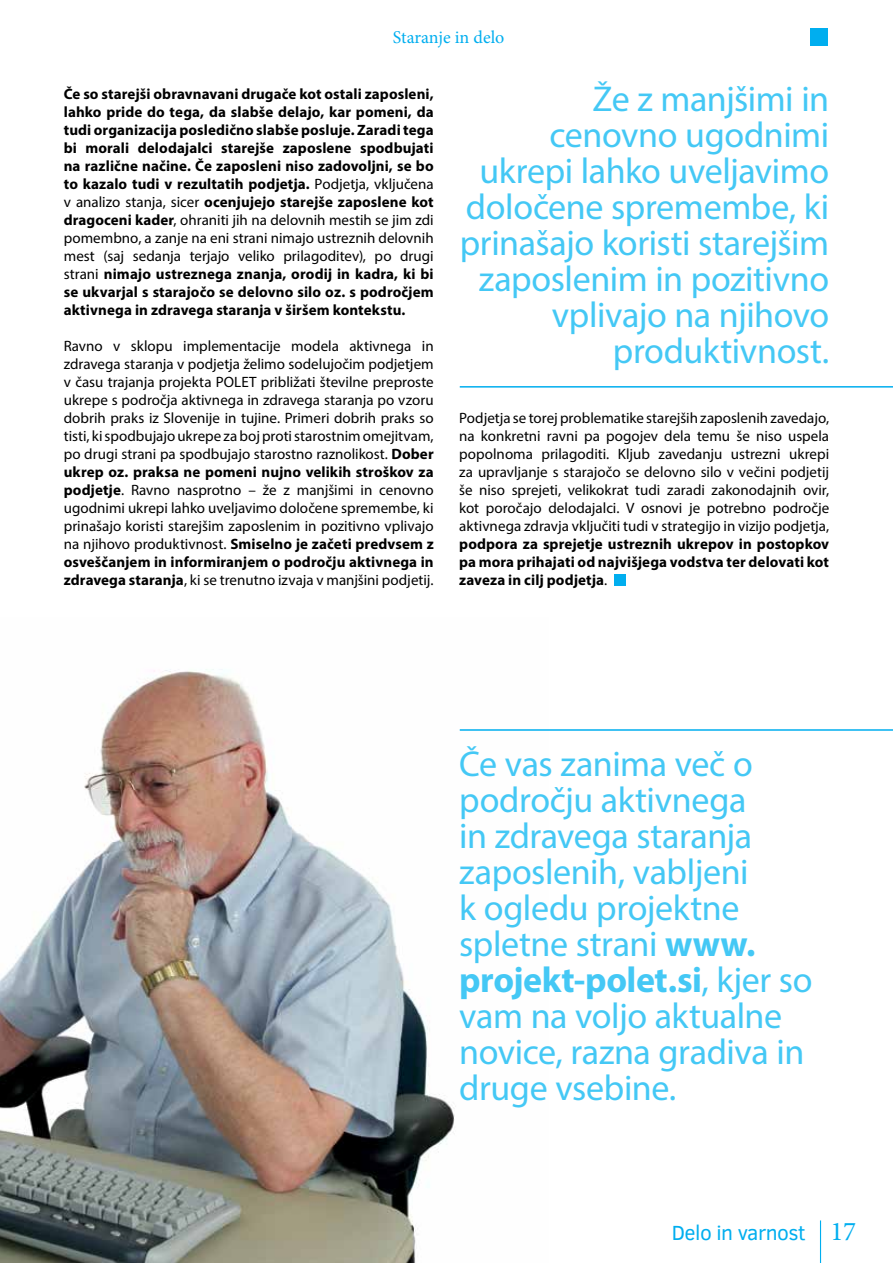
<style>
.page{position:relative;width:893px;height:1263px;background:#fff}
.page>*{position:absolute;margin:0;border:0;box-sizing:border-box;transform-origin:0 0}
.t1{font:36px/36px "Myriad Pro";letter-spacing:-.015em;color:#44c8f5}
.t2{font:21px "Clear Sans";letter-spacing:-.025em;color:#00aeef}
.t3{font:18px "Minion Pro";color:#00aeef}
.t4{font:15px/18px "Myriad Pro";color:#000;text-align:justify}
.t5{font:700 15px/18px "Myriad Pro";letter-spacing:.005em;color:#000;text-align:justify}
.s1{font-weight:400}
.s2{font-weight:700}
.s3{font-family:"Minion Pro";font-size:27px}
</style>
<div class="page">
<hr style="left:820px;top:1220px;width:1px;height:43px;background:#00aeef">
<div style="left:810px;top:29px;width:17px;height:17px;background:#00aeef"></div>
<img style="left:0;top:669px;width:460px;height:594px">
<div style="left:614px;top:574px;width:11px;height:12px;background:#00aeef"></div>
<hr style="left:460px;top:729px;width:433px;height:2px;background:#00aeef">
<hr style="left:460px;top:386px;width:433px;height:2px;background:#00aeef">
<p class="t3" style="left:393px;top:25px;width:113px">Staranje in delo</p>
<p class="t5" style="left:64px;top:84px;width:371px">Če so starejši obravnavani drugače kot ostali zaposleni, lahko pride do tega, da slabše delajo, kar pomeni, da tudi organizacija posledično slabše posluje. Zaradi tega bi morali delodajalci starejše zaposlene spodbujati na različne načine. Če zaposleni niso zadovoljni, se bo to kazalo tudi v rezultatih podjetja. <span class="s1">Podjetja, vključena v analizo stanja, sicer</span> ocenjujejo starejše zaposlene kot dragoceni kader<span class="s1">, ohraniti jih na delovnih mestih se jim zdi pomembno, a zanje na eni strani nimajo ustreznih delovnih mest (saj sedanja terjajo veliko prilagoditev), po drugi strani</span> nimajo ustreznega znanja, orodij in kadra, ki bi se ukvarjal s starajočo se delovno silo oz. s področjem aktivnega in zdravega staranja v širšem kontekstu.</p>
<p class="t4" style="left:64px;top:337px;width:371px">Ravno v sklopu implementacije modela aktivnega in zdravega staranja v podjetja želimo sodelujočim podjetjem v času trajanja projekta POLET približati številne preproste ukrepe s področja aktivnega in zdravega staranja po vzoru dobrih praks iz Slovenije in tujine. Primeri dobrih praks so tisti, ki spodbujajo ukrepe za boj proti starostnim omejitvam, po drugi strani pa spodbujajo starostno raznolikost. <span class="s2">Dober ukrep oz. praksa ne pomeni nujno velikih stroškov za podjetje</span>. Ravno nasprotno – že z manjšimi in cenovno ugodnimi ukrepi lahko uveljavimo določene spremembe, ki prinašajo koristi starejšim zaposlenim in pozitivno vplivajo na njihovo produktivnost. <span class="s2">Smiselno je začeti predvsem z osveščanjem in informiranjem o področju aktivnega in zdravega staranja</span>, ki se trenutno izvaja v manjšini podjetij.</p>
<h1 class="t1" style="left:460px;top:81px;width:371px;text-align:right">Že z manjšimi in cenovno ugodnimi ukrepi lahko uveljavimo določene spremembe, ki prinašajo koristi starejšim zaposlenim in pozitivno vplivajo na njihovo produktivnost.</h1>
<p class="t4" style="left:459px;top:409px;width:371px">Podjetja se torej problematike starejših zaposlenih zavedajo, na konkretni ravni pa pogojev dela temu še niso uspela popolnoma prilagoditi. Kljub zavedanju ustrezni ukrepi za upravljanje s starajočo se delovno silo v večini podjetij še niso sprejeti, velikokrat tudi zaradi zakonodajnih ovir, kot poročajo delodajalci. V osnovi je potrebno področje aktivnega zdravja vključiti tudi v strategijo in vizijo podjetja,</p>
<p class="t5" style="left:459px;top:534px;width:371px">podpora za sprejetje ustreznih ukrepov in postopkov pa mora prihajati od najvišjega vodstva ter delovati kot zaveza in cilj podjetja<span class="s1">.</span></p>
<h1 class="t1" style="left:459px;top:746px;width:355px">Če vas zanima več o področju aktivnega<br>in zdravega staranja zaposlenih, vabljeni<br>k ogledu projektne spletne strani <span class="s2">www. projekt-polet.si</span>, kjer so vam na voljo aktualne novice, razna gradiva in druge vsebine.</h1>
<h2 class="t2" style="left:672px;top:1219px;width:186px">Delo in varnost <span class="s3">17</span></h2>
</div>
